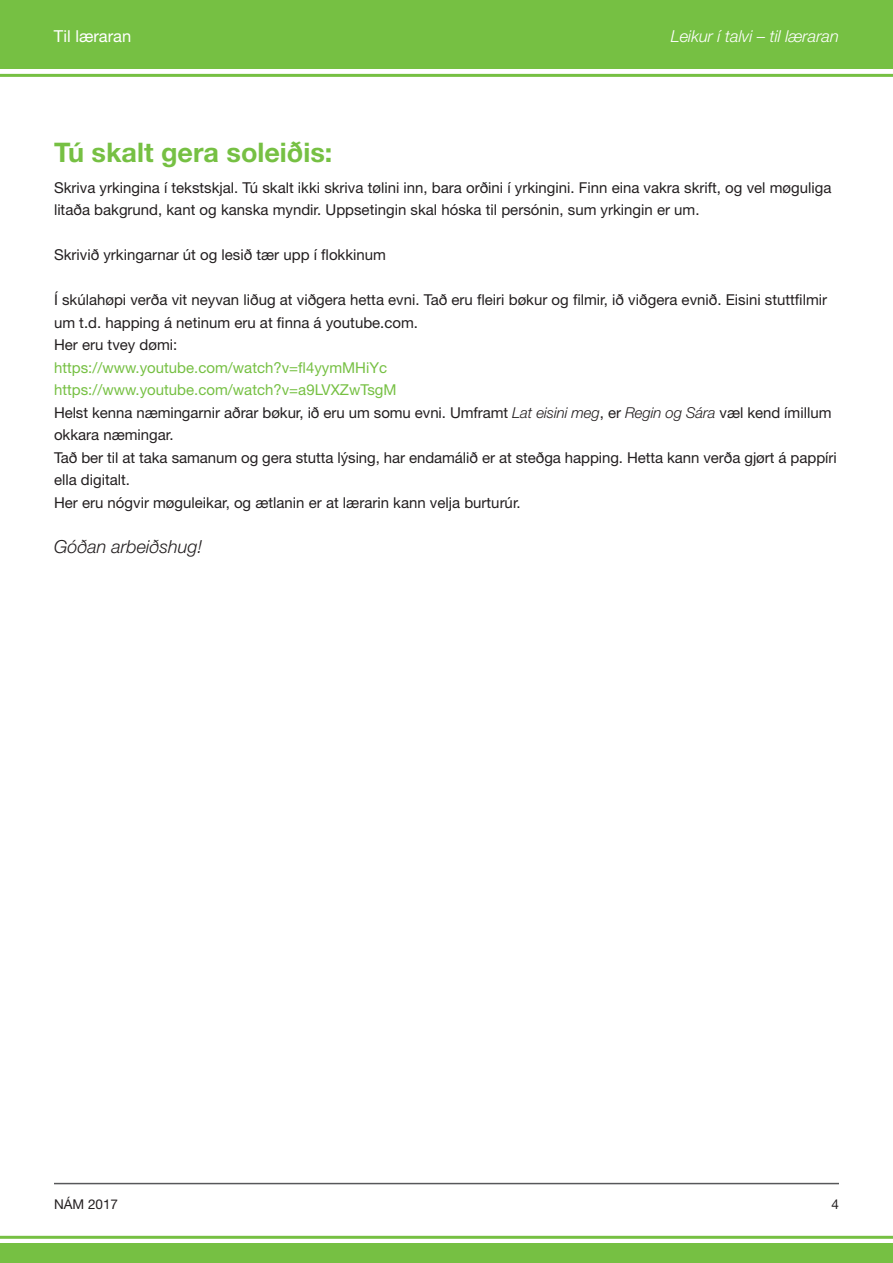
<style>
.page{position:relative;width:893px;height:1263px;background:#fff}
.page>*{position:absolute;margin:0;border:0;box-sizing:border-box;transform-origin:0 0}
.t1{font:700 27px "Helvetica Neue LT Std";color:#76c043}
.t2{font:italic 300 18px "Helvetica Neue LT Std";color:#231f20}
.t3{font:italic 300 16.5px "Helvetica Neue LT Std";color:#fff}
.t4{font:16.5px "Helvetica Neue LT Std";color:#fff}
.t5{font:15px/22.5px "Helvetica Neue LT Std";color:#231f20}
.t6{font:13.5px "Helvetica Neue LT Std";color:#231f20}
.s1{color:#76c043}
.s2{font-weight:300;font-style:italic}
</style>
<div class="page">
<div style="left:0;top:0;width:893px;height:68px;background:#76c043"></div>
<hr style="left:0;top:74px;width:893px;height:3px;background:#76c043">
<hr style="left:54px;top:1183px;width:785px;height:1px;background:#57585a">
<div style="left:0;top:1244px;width:893px;height:19px;background:#76c043"></div>
<hr style="left:0;top:1236px;width:893px;height:3px;background:#76c043">
<p class="t4" style="left:54px;top:27px;width:79px">Til læraran</p>
<p class="t3" style="left:671px;top:27px;width:170px">Leikur í talvi – til læraran</p>
<h1 class="t1" style="left:54px;top:135px;width:280px">Tú skalt gera soleiðis:</h1>
<p class="t5" style="left:54px;top:176px;width:779px">Skriva yrkingina í tekstskjal. Tú skalt ikki skriva tølini inn, bara orðini í yrkingini. Finn eina vakra skrift, og vel møguliga litaða bakgrund, kant og kanska myndir. Uppsetingin skal hóska til persónin, sum yrkingin er um.</p>
<p class="t5" style="left:54px;top:243px;width:333px">Skrivið yrkingarnar út og lesið tær upp í flokkinum</p>
<p class="t5" style="left:54px;top:288px;width:775px">Í skúlahøpi verða vit neyvan liðug at viðgera hetta evni. Tað eru fleiri bøkur og filmir, ið viðgera evnið. Eisini stuttfilmir um t.d. happing á netinum eru at finna á youtube.com.<br>Her eru tvey dømi:</p>
<p class="t5" style="left:54px;top:356px;width:784px"><span class="s1">https://www.youtube.com/watch?v=fl4yymMHiYc<br>https://www.youtube.com/watch?v=a9LVXZwTsgM<br></span>Helst kenna næmingarnir aðrar bøkur, ið eru um somu evni. Umframt <span class="s2">Lat eisini meg</span>, er <span class="s2">Regin og Sára</span> væl kend ímillum okkara næmingar.<br>Tað ber til at taka samanum og gera stutta lýsing, har endamálið er at steðga happing. Hetta kann verða gjørt á pappíri ella digitalt.<br>Her eru nógvir møguleikar, og ætlanin er at lærarin kann velja burturúr.</p>
<p class="t2" style="left:54px;top:535px;width:150px">Góðan arbeiðshug!</p>
<p class="t6" style="left:54px;top:1196px;width:66px">NÁM 2017</p>
<p class="t6" style="left:831px;top:1196px;width:9px">4</p>
</div>
